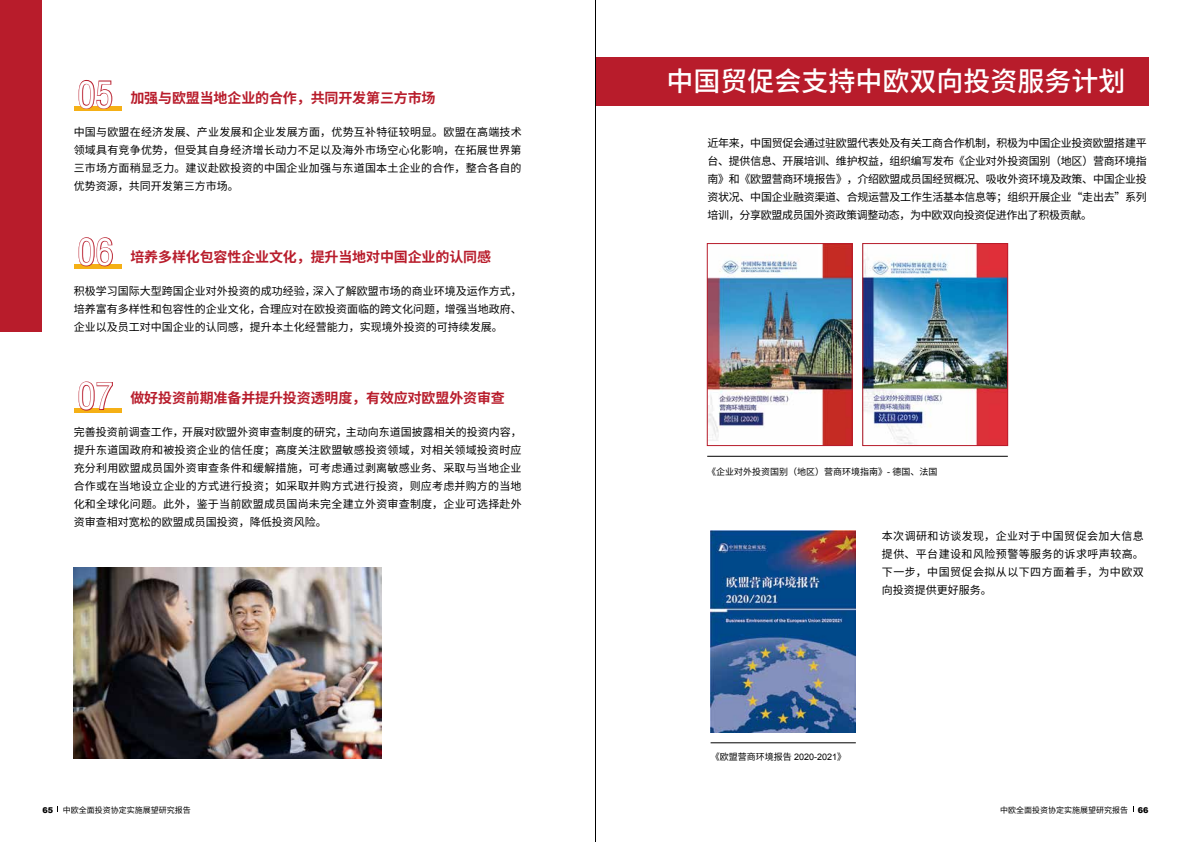
<style>
.page{position:relative;width:1191px;height:842px;background:#fff}
.page>*{position:absolute;margin:0;border:0;box-sizing:border-box;transform-origin:0 0}
.t1{font:condensed 36px "Helvetica";color:#fff}
.t2{font:500 27px "Noto Sans CJ Ksc";color:#fff}
.t3{font:700 14px "Noto Sans CJ Ksc";letter-spacing:-.01em;color:#b81c2b}
.t4{font:11px/18px "Noto Sans CJ Ksc";color:#000;text-align:justify}
.t5{font:9px "Noto Sans CJ Ksc";color:#000}
.t6{font:8px "Noto Sans CJ Ksc";color:#000}
.s1{font-family:"Arial"}
.s2{font-family:"Arial";font-weight:900}
</style>
<div class="page">
<div style="left:595px;top:57px;width:553px;height:49px;background:#b81c2b"></div>
<hr style="left:74px;top:107px;width:47px;height:4px;background:#f5b016">
<svg style="left:78px;top:80px;width:35px;height:29px"></svg>
<div style="left:74px;top:264px;width:47px;height:5px;background:#f5b016"></div>
<svg style="left:78px;top:237px;width:35px;height:30px"></svg>
<div style="left:74px;top:408px;width:47px;height:5px;background:#f5b016"></div>
<svg style="left:78px;top:381px;width:35px;height:30px"></svg>
<div style="left:0;top:0;width:41px;height:332px;background:#b81c2b"></div>
<img style="left:709px;top:245px;width:141px;height:199px">
<div style="left:707px;top:243px;width:145px;height:203px;border:1px solid #b81c2b"></div>
<img style="left:864px;top:245px;width:141px;height:199px">
<div style="left:862px;top:243px;width:145px;height:203px;border:1px solid #b81c2b"></div>
<img style="left:710px;top:530px;width:145px;height:202px">
<hr style="left:707px;top:456px;width:300px;height:1px;background:#000">
<hr style="left:710px;top:742px;width:146px;height:1px;background:#000">
<img style="left:74px;top:567px;width:307px;height:192px">
<hr style="left:595px;top:0;width:1px;height:842px;background:#000">
<h1 class="t1" style="left:78px;top:71px;width:37px">05</h1>
<p class="t3" style="left:130px;top:90px;width:307px">加强与欧盟当地企业的合作，共同开发第三方市场</p>
<p class="t4" style="left:74px;top:123px;width:449px">中国与欧盟在经济发展、产业发展和企业发展方面，优势互补特征较明显。欧盟在高端技术领域具有竞争优势，但受其自身经济增长动力不足以及海外市场空心化影响，在拓展世界第三市场方面稍显乏力。建议赴欧投资的中国企业加强与东道国本土企业的合作，整合各自的优势资源，共同开发第三方市场。</p>
<h1 class="t1" style="left:78px;top:229px;width:37px">06</h1>
<p class="t3" style="left:130px;top:249px;width:362px">培养多样化包容性企业文化，提升当地对中国企业的认同感</p>
<p class="t4" style="left:74px;top:282px;width:449px">积极学习国际大型跨国企业对外投资的成功经验，深入了解欧盟市场的商业环境及运作方式，培养富有多样性和包容性的企业文化，合理应对在欧投资面临的跨文化问题，增强当地政府、企业以及员工对中国企业的认同感，提升本土化经营能力，实现境外投资的可持续发展。</p>
<h1 class="t1" style="left:78px;top:373px;width:37px">07</h1>
<p class="t3" style="left:130px;top:390px;width:376px">做好投资前期准备并提升投资透明度，有效应对欧盟外资审查</p>
<p class="t4" style="left:74px;top:423px;width:449px">完善投资前调查工作，开展对欧盟外资审查制度的研究，主动向东道国披露相关的投资内容，提升东道国政府和被投资企业的信任度；高度关注欧盟敏感投资领域，对相关领域投资时应充分利用欧盟成员国外资审查条件和缓解措施，可考虑通过剥离敏感业务、采取与当地企业合作或在当地设立企业的方式进行投资；如采取并购方式进行投资，则应考虑并购方的当地化和全球化问题。此外，鉴于当前欧盟成员国尚未完全建立外资审查制度，企业可选择赴外资审查相对宽松的欧盟成员国投资，降低投资风险。</p>
<h2 class="t2" style="left:666px;top:66px;width:460px">中国贸促会支持中欧双向投资服务计划</h2>
<p class="t4" style="left:707px;top:134px;width:441px">近年来，中国贸促会通过驻欧盟代表处及有关工商合作机制，积极为中国企业投资欧盟搭建平台、提供信息、开展培训、维护权益，组织编写发布《企业对外投资国别（地区）营商环境指南》和《欧盟营商环境报告》，介绍欧盟成员国经贸概况、吸收外资环境及政策、中国企业投资状况、中国企业融资渠道、合规运营及工作生活基本信息等；组织开展企业“走出去”系列培训，分享欧盟成员国外资政策调整动态，为中欧双向投资促进作出了积极贡献。</p>
<p class="t5" style="left:707px;top:466px;width:232px">《企业对外投资国别（地区）营商环境指南》<span class="s1">-</span> 德国、法国</p>
<p class="t4" style="left:882px;top:527px;width:263px">本次调研和访谈发现，企业对于中国贸促会加大信息提供、平台建设和风险预警等服务的诉求呼声较高。下一步，中国贸促会拟从以下四方面着手，为中欧双向投资提供更好服务。</p>
<p class="t5" style="left:710px;top:751px;width:137px">《欧盟营商环境报告 <span class="s1">2020-2021</span>》</p>
<p class="t6" style="left:43px;top:805px;width:150px"><span class="s2">65</span> 中欧全面投资协定实施展望研究报告</p>
<p class="t6" style="left:1000px;top:805px;width:150px">中欧全面投资协定实施展望研究报告 <span class="s2">66</span></p>
</div>
